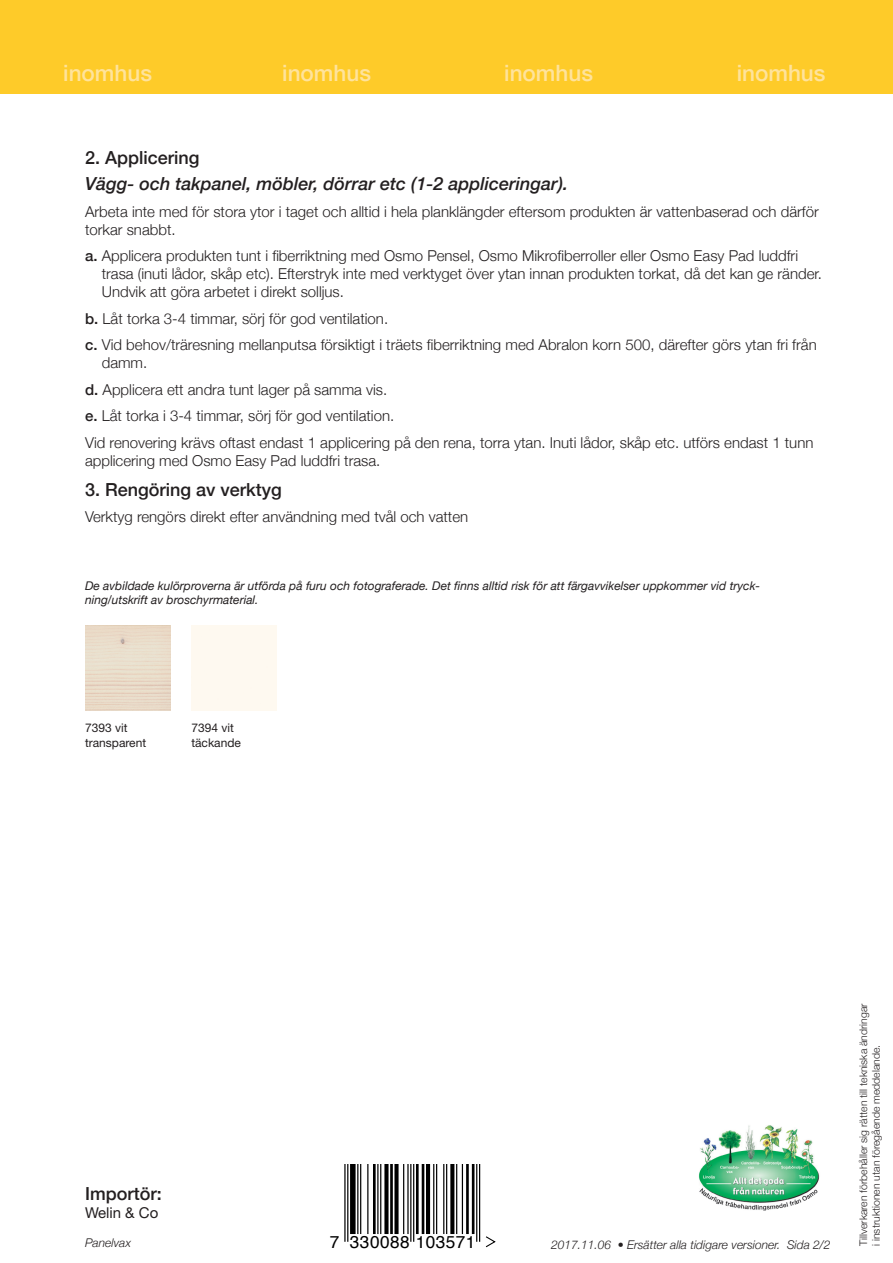
<style>
.page{position:relative;width:893px;height:1263px;background:#fff}
.page>*{position:absolute;margin:0;border:0;box-sizing:border-box;transform-origin:0 0}
.t1{font:500 22.5px "Helvetica Neue";color:#ffe39c}
.Brödtext{font:italic 500 18px "Helvetica Neue";color:#231f20}
.Rubrik{font:500 18px "Helvetica Neue";color:#231f20}
.t2{font:17.25px "Helvetica";letter-spacing:.025em;color:#000}
.Brödtext-2{font:300 15px/18px "Helvetica Neue";color:#231f20}
.Brödtext-3{font:15px "Helvetica Neue";color:#231f20}
.Brödtext-4{font:italic 12px/14.4px "Helvetica Neue";color:#231f20}
.Brödtext-5{font:italic 300 12px "Helvetica Neue";color:#231f20}
.Brödtext-6{font:12px/14.4px "Helvetica Neue";color:#231f20}
.Brödtext-7{font:300 10.5px/12.6px "Helvetica Neue";color:#231f20}
.s1{font-weight:500}
</style>
<div class="page">
<div style="left:0;top:0;width:893px;height:94px;background:#fecb29"></div>
<hr style="left:344px;top:1164px;width:2px;height:78px;background:#000">
<hr style="left:347px;top:1164px;width:1px;height:78px;background:#000">
<div style="left:350px;top:1164px;width:6px;height:70px;background:#000"></div>
<hr style="left:357px;top:1164px;width:1px;height:70px;background:#000">
<hr style="left:360px;top:1164px;width:1px;height:70px;background:#000">
<hr style="left:367px;top:1164px;width:1px;height:70px;background:#000">
<hr style="left:373px;top:1164px;width:3px;height:70px;background:#000">
<hr style="left:377px;top:1164px;width:1px;height:70px;background:#000">
<hr style="left:380px;top:1164px;width:1px;height:70px;background:#000">
<div style="left:384px;top:1164px;width:5px;height:70px;background:#000"></div>
<hr style="left:390px;top:1164px;width:3px;height:70px;background:#000">
<div style="left:394px;top:1164px;width:5px;height:70px;background:#000"></div>
<hr style="left:403px;top:1164px;width:1px;height:70px;background:#000">
<hr style="left:407px;top:1164px;width:2px;height:70px;background:#000">
<hr style="left:410px;top:1164px;width:1px;height:78px;background:#000">
<hr style="left:413px;top:1164px;width:1px;height:78px;background:#000">
<hr style="left:416px;top:1164px;width:3px;height:70px;background:#000">
<hr style="left:422px;top:1164px;width:2px;height:70px;background:#000">
<hr style="left:426px;top:1164px;width:4px;height:70px;background:#000">
<hr style="left:433px;top:1164px;width:1px;height:70px;background:#000">
<hr style="left:436px;top:1164px;width:1px;height:70px;background:#000">
<hr style="left:443px;top:1164px;width:1px;height:70px;background:#000">
<hr style="left:446px;top:1164px;width:1px;height:70px;background:#000">
<svg style="left:450px;top:1164px;width:4px;height:70px"></svg>
<hr style="left:456px;top:1164px;width:1px;height:70px;background:#000">
<hr style="left:462px;top:1164px;width:1px;height:70px;background:#000">
<hr style="left:466px;top:1164px;width:3px;height:70px;background:#000">
<hr style="left:472px;top:1164px;width:2px;height:70px;background:#000">
<hr style="left:476px;top:1164px;width:1px;height:78px;background:#000">
<hr style="left:479px;top:1164px;width:1px;height:78px;background:#000">
<svg style="left:486px;top:1236px;width:10px;height:12px"></svg>
<img style="left:699px;top:1125px;width:121px;height:86px">
<p class="t1" style="left:63px;top:55px;width:90px">inomhus</p>
<p class="t1" style="left:282px;top:55px;width:90px">inomhus</p>
<p class="t1" style="left:504px;top:55px;width:90px">inomhus</p>
<p class="t1" style="left:737px;top:55px;width:90px">inomhus</p>
<p class="Rubrik" style="left:85px;top:143px;width:116px">2. Applicering</p>
<p class="Brödtext" style="left:85px;top:168px;width:485px">Vägg- och takpanel, möbler, dörrar etc (1-2 appliceringar).</p>
<p class="Brödtext-2" style="left:85px;top:201px;width:735px">Arbeta inte med för stora ytor i taget och alltid i hela planklängder eftersom produkten är vattenbaserad och därför torkar snabbt.</p>
<p class="Brödtext-2" style="left:102px;top:246px;width:722px;text-indent:-17px"><span class="s1">a.</span> Applicera produkten tunt i fiberriktning med Osmo Pensel, Osmo Mikrofiberroller eller Osmo Easy Pad luddfri trasa (inuti lådor, skåp etc). Efterstryk inte med verktyget över ytan innan produkten torkat, då det kan ge ränder.<br>Undvik att göra arbetet i direkt solljus.</p>
<p class="Brödtext-2" style="left:85px;top:308px;width:305px"><span class="s1">b.</span> Låt torka 3-4 timmar, sörj för god ventilation.</p>
<p class="Brödtext-2" style="left:102px;top:335px;width:716px;text-indent:-17px"><span class="s1">c.</span> Vid behov/träresning mellanputsa försiktigt i träets fiberriktning med Abralon korn 500, därefter görs ytan fri från damm.</p>
<p class="Brödtext-2" style="left:85px;top:379px;width:304px"><span class="s1">d.</span> Applicera ett andra tunt lager på samma vis.</p>
<p class="Brödtext-2" style="left:85px;top:406px;width:311px"><span class="s1">e.</span> Låt torka i 3-4 timmar, sörj för god ventilation.</p>
<p class="Brödtext-2" style="left:85px;top:432px;width:730px">Vid renovering krävs oftast endast 1 applicering på den rena, torra ytan. Inuti lådor, skåp etc. utförs endast 1 tunn applicering med Osmo Easy Pad luddfri trasa.</p>
<p class="Rubrik" style="left:85px;top:475px;width:198px">3. Rengöring av verktyg</p>
<p class="Brödtext-2" style="left:85px;top:506px;width:385px">Verktyg rengörs direkt efter användning med tvål och vatten</p>
<p class="Brödtext-4" style="left:85px;top:579px;width:677px">De avbildade kulörproverna är utförda på furu och fotograferade. Det finns alltid risk för att färgavvikelser uppkommer vid tryck&shy;ning/utskrift av broschyrmaterial.</p>
<p class="Brödtext-6" style="left:85px;top:721px;width:63px">7393 vit transparent</p>
<p class="Brödtext-6" style="left:191px;top:721px;width:51px">7394 vit täckande</p>
<p class="Rubrik" style="left:85px;top:1179px;width:78px">Importör:</p>
<p class="Brödtext-3" style="left:85px;top:1203px;width:75px">Welin &amp; Co</p>
<p class="t2" style="left:330px;top:1228px;width:147px">7 330088 103571</p>
<p class="Brödtext-5" style="left:85px;top:1233px;width:48px">Panelvax</p>
<p class="Brödtext-5" style="left:551px;top:1235px;width:281px">2017.11.06 • Ersätter alla tidigare versioner. Sida 2/2</p>
<p class="Brödtext-7" style="left:856px;top:1246px;width:244px;rotate:-90deg">Tillverkaren förbehåller sig rätten till tekniska ändringar i instruktionen utan föregående meddelande.</p>
</div>
